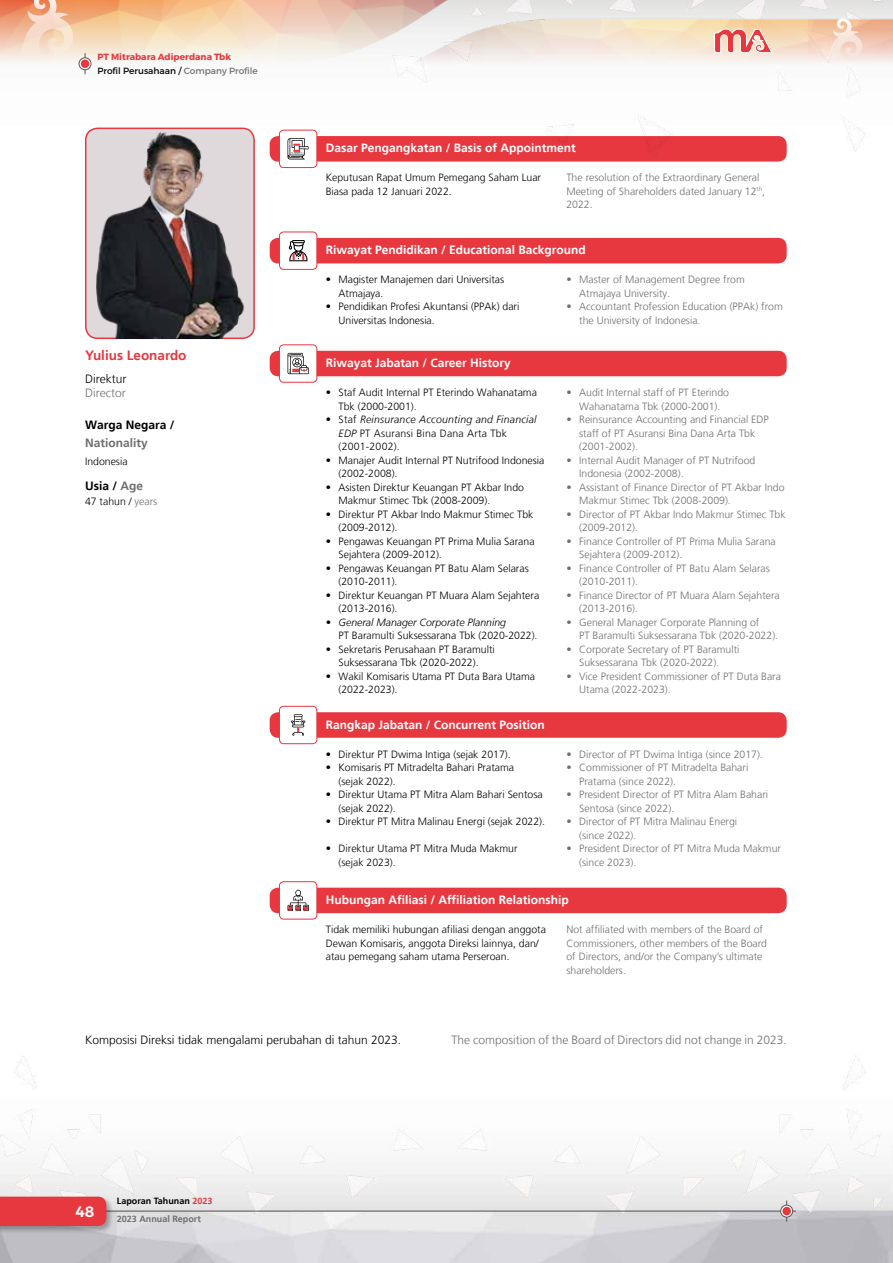
<style>
.page{position:relative;width:893px;height:1263px;background:#fff}
.page>*{position:absolute;margin:0;border:0;box-sizing:border-box;transform-origin:0 0}
.t1{font:15px "Trueno S Bd";color:#fff}
.t2{font:700 13.5px "Frutiger LT";color:#e7373f}
.t3{font:700 12px "Frutiger LT";color:#fff}
.t4{font:300 12px "Frutiger LT";color:#706f6f}
.t5{font:300 12px "Frutiger LT";color:#000}
.t6{font:700 12px "Frutiger LT";color:#000}
.t7{font:700 12px "Frutiger LT";color:#706f6f}
.t8{font:300 10.5px/13.5px "Frutiger LT";color:#706f6f}
.t9{font:300 10.5px/13.5px "Frutiger LT";color:#000}
.t10{font:300 10.5px/13.5px "Frutiger LT";letter-spacing:.02em;color:#000}
.t11{font:italic 300 10.5px "Frutiger LT";color:#000}
.t12{font:700 9px/18px "Frutiger LT";color:#706f6f}
.t13{font:9px "Trueno Rg";color:#000}
.t14{font:9px "Trueno Bd";color:#e7373f}
.s1{color:#706f6f}
.s2{font-style:italic}
.s3{color:#000}
.s4{color:#e7373f}
</style>
<div class="page">
<div style="left:270px;top:238px;width:517px;height:25px;background:#e7373f;border-radius:9px"></div>
<div style="left:279px;top:232px;width:38px;height:37px;background:#fff;border-radius:4px"></div>
<div style="left:279px;top:232px;width:38px;height:38px;border:1px solid #e7373f;border-radius:4px"></div>
<div style="left:270px;top:888px;width:517px;height:25px;background:#e7373f;border-radius:9px"></div>
<div style="left:279px;top:882px;width:38px;height:37px;background:#fff;border-radius:4px"></div>
<div style="left:279px;top:881px;width:38px;height:38px;border:1px solid #e7373f;border-radius:4px"></div>
<div style="left:270px;top:351px;width:517px;height:25px;background:#e7373f;border-radius:9px"></div>
<div style="left:279px;top:345px;width:38px;height:37px;background:#fff;border-radius:4px"></div>
<div style="left:279px;top:344px;width:38px;height:39px;border:1px solid #e7373f;border-radius:4px"></div>
<div style="left:270px;top:712px;width:517px;height:26px;background:#e7373f;border-radius:9px"></div>
<div style="left:279px;top:706px;width:38px;height:38px;background:#fff;border-radius:4px"></div>
<div style="left:279px;top:706px;width:38px;height:38px;border:1px solid #e7373f;border-radius:4px"></div>
<svg style="left:289px;top:240px;width:18px;height:21px"></svg>
<svg style="left:288px;top:353px;width:21px;height:21px"></svg>
<svg style="left:288px;top:890px;width:21px;height:21px"></svg>
<svg style="left:291px;top:714px;width:14px;height:22px"></svg>
<img style="left:85px;top:186px;width:166px;height:152px">
<img style="left:78px;top:65px;width:788px;height:121px">
<img style="left:0;top:0;width:893px;height:65px">
<img style="left:0;top:1055px;width:893px;height:208px">
<hr style="left:105px;top:1211px;width:691px;height:1px;background:#575756">
<svg style="left:781px;top:1205px;width:12px;height:12px"></svg>
<div style="left:780px;top:1205px;width:13px;height:12px;border:1px solid #575756;border-radius:50%"></div>
<div style="left:782px;top:1207px;width:9px;height:8px;background:#e7373f;border-radius:50%"></div>
<div style="left:0;top:1195px;width:114px;height:39px;background:#000;opacity:.3"></div>
<div style="left:0;top:1197px;width:106px;height:29px;background:#e7373f"></div>
<svg style="left:79px;top:58px;width:12px;height:12px"></svg>
<div style="left:79px;top:57px;width:12px;height:13px;border:1px solid #575756;border-radius:50%"></div>
<div style="left:81px;top:60px;width:8px;height:8px;background:#e7373f;border-radius:50%"></div>
<svg style="left:5px;top:0;width:68px;height:64px;background:#f3c9b0"></svg>
<svg style="left:819px;top:17px;width:43px;height:47px;background:#f4d9c9"></svg>
<svg style="left:714px;top:15px;width:58px;height:54px"></svg>
<p class="t14" style="left:97px;top:51px;width:135px">PT Mitrabara Adiperdana Tbk</p>
<p class="t13" style="left:97px;top:65px;width:162px">Profil Perusahaan / <span class="s1">Company Profile</span></p>
<p class="t2" style="left:85px;top:347px;width:103px">Yulius Leonardo</p>
<p class="t5" style="left:85px;top:372px;width:43px">Direktur</p>
<p class="t4" style="left:85px;top:386px;width:42px">Director</p>
<p class="t6" style="left:85px;top:418px;width:91px">Warga Negara /</p>
<p class="t7" style="left:85px;top:436px;width:64px">Nationality</p>
<p class="t9" style="left:85px;top:455px;width:44px">Indonesia</p>
<p class="t6" style="left:85px;top:479px;width:60px">Usia / <span class="s1">Age</span></p>
<p class="t9" style="left:85px;top:495px;width:74px">47 tahun / <span class="s1">years</span></p>
<p class="t3" style="left:326px;top:141px;width:252px">Dasar Pengangkatan / Basis of Appointment</p>
<p class="t9" style="left:326px;top:171px;width:217px">Keputusan Rapat Umum Pemegang Saham Luar<br>Biasa pada 12 Januari 2022.</p>
<p class="t8" style="left:566px;top:171px;width:200px">The resolution of the Extraordinary General<br>Meeting of Shareholders dated January 12<sup>th</sup>,<br>2022.</p>
<p class="t3" style="left:326px;top:243px;width:261px">Riwayat Pendidikan / Educational Background</p>
<p class="t9" style="left:339px;top:273px;width:167px;text-indent:-13px">• Magister Manajemen dari Universitas<br>Atmajaya.</p>
<p class="t9" style="left:339px;top:300px;width:182px;text-indent:-13px">• Pendidikan Profesi Akuntansi (PPAk) dari<br>Universitas Indonesia.</p>
<p class="t8" style="left:579px;top:273px;width:167px;text-indent:-13px">• Master of Management Degree from<br>Atmajaya University.</p>
<p class="t8" style="left:579px;top:300px;width:205px;text-indent:-13px">• Accountant Profession Education (PPAk) from the University of Indonesia.</p>
<p class="t3" style="left:326px;top:356px;width:187px">Riwayat Jabatan / Career History</p>
<p class="t9" style="left:339px;top:386px;width:200px;text-indent:-13px">• Staf Audit Internal PT Eterindo Wahanatama<br>Tbk (2000-2001).</p>
<p class="t10" style="left:339px;top:413px;width:200px;text-indent:-13px">• Staf <span class="s2">Reinsurance Accounting and Financial<br>EDP</span> PT Asuransi Bina Dana Arta Tbk (2001-2002).</p>
<p class="t9" style="left:339px;top:453px;width:207px;text-indent:-13px">• Manajer Audit Internal PT Nutrifood Indonesia (2002-2008).</p>
<p class="t9" style="left:339px;top:480px;width:187px;text-indent:-13px">• Asisten Direktur Keuangan PT Akbar Indo<br>Makmur Stimec Tbk (2008-2009).</p>
<p class="t9" style="left:339px;top:507px;width:196px;text-indent:-13px">• Direktur PT Akbar Indo Makmur Stimec Tbk (2009-2012).</p>
<p class="t9" style="left:339px;top:534px;width:198px;text-indent:-13px">• Pengawas Keuangan PT Prima Mulia Sarana<br>Sejahtera (2009-2012).</p>
<p class="t9" style="left:339px;top:561px;width:192px;text-indent:-13px">• Pengawas Keuangan PT Batu Alam Selaras (2010-2011).</p>
<p class="t9" style="left:339px;top:588px;width:202px;text-indent:-13px">• Direktur Keuangan PT Muara Alam Sejahtera (2013-2016).</p>
<p class="t11" style="left:326px;top:616px;width:182px">• General Manager Corporate Planning</p>
<p class="t9" style="left:339px;top:629px;width:200px">PT Baramulti Suksessarana Tbk (2020-2022).</p>
<p class="t9" style="left:326px;top:642px;width:171px;text-align:center">• Sekretaris Perusahaan PT Baramulti<br>Suksessarana Tbk (2020-2022).</p>
<p class="t9" style="left:339px;top:669px;width:198px;text-indent:-13px">• Wakil Komisaris Utama PT Duta Bara Utama (2022-2023).</p>
<p class="t3" style="left:326px;top:717px;width:221px">Rangkap Jabatan / Concurrent Position</p>
<p class="t9" style="left:326px;top:747px;width:186px">• Direktur PT Dwima Intiga (sejak 2017).</p>
<p class="t9" style="left:339px;top:761px;width:177px;text-indent:-13px">• Komisaris PT Mitradelta Bahari Pratama (sejak 2022).</p>
<p class="t9" style="left:339px;top:788px;width:206px;text-indent:-13px">• Direktur Utama PT Mitra Alam Bahari Sentosa (sejak 2022).</p>
<p class="t9" style="left:326px;top:815px;width:221px">• Direktur PT Mitra Malinau Energi (sejak 2022).</p>
<p class="t9" style="left:339px;top:842px;width:181px;text-indent:-13px">• Direktur Utama PT Mitra Muda Makmur (sejak 2023).</p>
<p class="t8" style="left:566px;top:386px;width:164px;text-align:center">• Audit Internal staff of PT Eterindo<br>Wahanatama Tbk (2000-2001).</p>
<p class="t8" style="left:579px;top:413px;width:191px;text-indent:-13px">• Reinsurance Accounting and Financial EDP staff of PT Asuransi Bina Dana Arta Tbk (2001-2002).</p>
<p class="t8" style="left:579px;top:453px;width:178px;text-indent:-13px">• Internal Audit Manager of PT Nutrifood<br>Indonesia (2002-2008).</p>
<p class="t8" style="left:579px;top:480px;width:207px;text-indent:-13px">• Assistant of Finance Director of PT Akbar Indo<br>Makmur Stimec Tbk (2008-2009).</p>
<p class="t8" style="left:579px;top:507px;width:208px;text-indent:-13px">• Director of PT Akbar Indo Makmur Stimec Tbk (2009-2012).</p>
<p class="t8" style="left:579px;top:534px;width:198px;text-indent:-13px">• Finance Controller of PT Prima Mulia Sarana<br>Sejahtera (2009-2012).</p>
<p class="t8" style="left:579px;top:561px;width:192px;text-indent:-13px">• Finance Controller of PT Batu Alam Selaras (2010-2011).</p>
<p class="t8" style="left:579px;top:588px;width:202px;text-indent:-13px">• Finance Director of PT Muara Alam Sejahtera (2013-2016).</p>
<p class="t8" style="left:579px;top:615px;width:200px;text-indent:-13px">• General Manager Corporate Planning of<br>PT Baramulti Suksessarana Tbk (2020-2022).</p>
<p class="t8" style="left:579px;top:642px;width:162px;text-indent:-13px">• Corporate Secretary of PT Baramulti<br>Suksessarana Tbk (2020-2022).</p>
<p class="t8" style="left:579px;top:669px;width:203px;text-indent:-13px">• Vice President Commissioner of PT Duta Bara<br>Utama (2022-2023).</p>
<p class="t8" style="left:566px;top:747px;width:198px">• Director of PT Dwima Intiga (since 2017).</p>
<p class="t8" style="left:579px;top:761px;width:171px;text-indent:-13px">• Commissioner of PT Mitradelta Bahari<br>Pratama (since 2022).</p>
<p class="t8" style="left:579px;top:788px;width:190px;text-indent:-13px">• President Director of PT Mitra Alam Bahari<br>Sentosa (since 2022).</p>
<p class="t8" style="left:579px;top:815px;width:160px;text-indent:-13px">• Director of PT Mitra Malinau Energi (since 2022).</p>
<p class="t8" style="left:579px;top:842px;width:203px;text-indent:-13px">• President Director of PT Mitra Muda Makmur (since 2023).</p>
<p class="t3" style="left:326px;top:893px;width:245px">Hubungan Afiliasi / Affiliation Relationship</p>
<p class="t9" style="left:326px;top:923px;width:222px">Tidak memiliki hubungan afiliasi dengan anggota<br>Dewan Komisaris, anggota Direksi lainnya, dan/ atau pemegang saham utama Perseroan.</p>
<p class="t8" style="left:566px;top:923px;width:202px">Not affiliated with members of the Board of Commissioners, other members of the Board of Directors, and/or the Company’s ultimate shareholders.</p>
<p class="t5" style="left:85px;top:1033px;width:318px">Komposisi Direksi tidak mengalami perubahan di tahun 2023.</p>
<p class="t4" style="left:452px;top:1033px;width:337px">The composition of the Board of Directors did not change in 2023.</p>
<h1 class="t1" style="left:76px;top:1202px;width:20px">48</h1>
<p class="t12" style="left:117px;top:1192px;width:97px"><span class="s3">Laporan Tahunan</span> <span class="s4">2023<br></span>2023 Annual Report</p>
</div>
